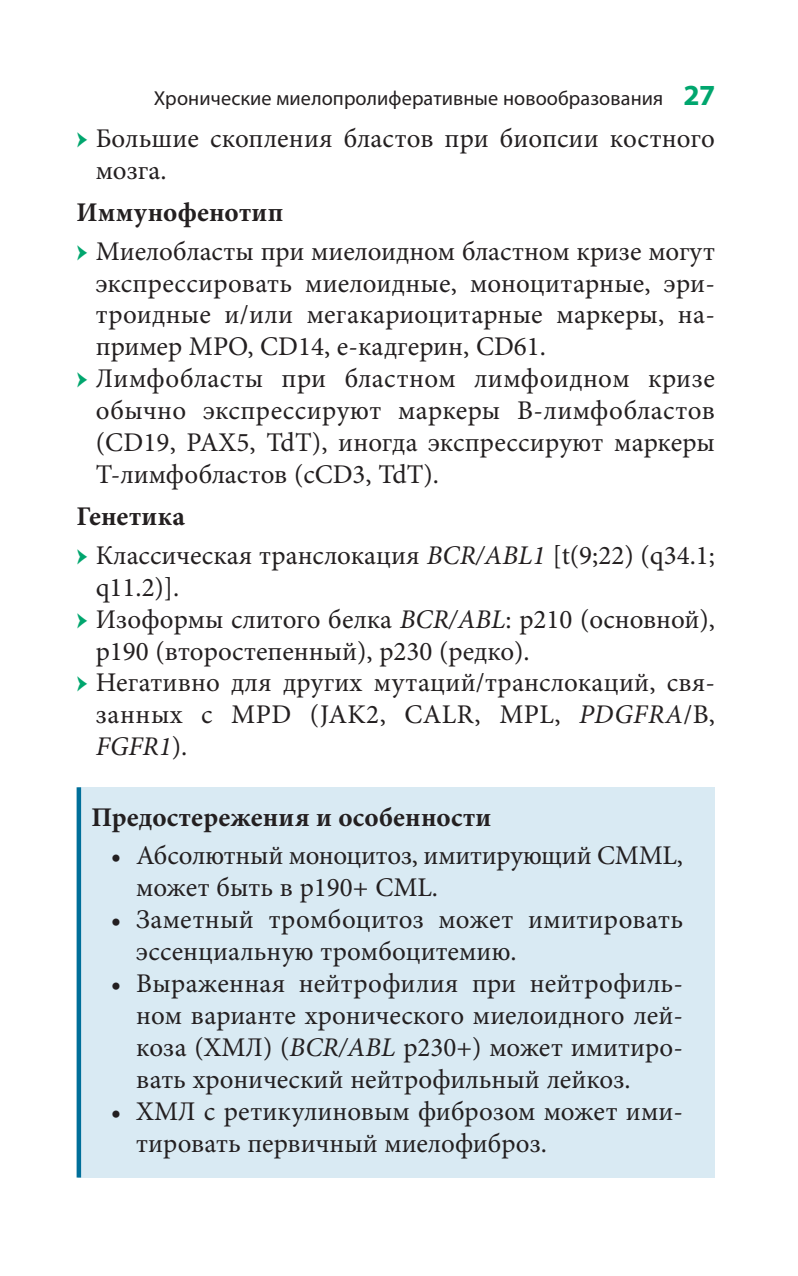
<style>
.page{position:relative;width:798px;height:1276px;background:#fff}
.page>*{position:absolute;margin:0;border:0;box-sizing:border-box;transform-origin:0 0}
.t1{font:27px/31.9px "Minion Pro";color:#231f20}
.t2{font:700 27px "Minion Pro";letter-spacing:.01em;color:#231f20}
.t3{font:20.25px "Myriad Pro";letter-spacing:.005em;color:#231f20}
.s1{font-weight:700;font-size:29.25px;color:#00a66e}
.s2{color:#00a66e}
.s3{font-style:italic}
</style>
<div class="page">
<div style="left:79px;top:787px;width:635px;height:390px;background:#d9eaf3"></div>
<hr style="left:77px;top:787px;width:4px;height:390px;background:#006f9a">
<p class="t3" style="left:154px;top:90px;width:563px">Хронические миелопролиферативные новообразования <span class="s1">27</span></p>
<p class="t1" style="left:96px;top:125px;width:620px;text-indent:-19px"><span class="s2">•</span> Большие скопления бластов при биопсии костного мозга.</p>
<p class="t2" style="left:77px;top:202px;width:208px">Иммунофенотип</p>
<p class="t1" style="left:96px;top:237px;width:620px;text-align:justify;text-indent:-19px"><span class="s2">•</span> Миелобласты при миелоидном бластном кризе могут экспрессировать миелоидные, моноцитарные, эри&shy;троидные и/или мегакариоцитарные маркеры, на&shy;пример MPO, CD14, е-кадгерин, CD61.</p>
<p class="t1" style="left:96px;top:365px;width:620px;text-align:justify;text-indent:-19px"><span class="s2">•</span> Лимфобласты при бластном лимфоидном кризе обычно экспрессируют маркеры B-лимфобластов (CD19, PAX5, TdT), иногда экспрессируют маркеры T-лимфобластов (cCD3, TdT).</p>
<p class="t2" style="left:77px;top:506px;width:110px">Генетика</p>
<p class="t1" style="left:96px;top:541px;width:620px;text-indent:-19px"><span class="s2">•</span> Классическая транслокация <span class="s3">BCR/ABL1</span> [t(9;22) (q34.1; q11.2)].</p>
<p class="t1" style="left:96px;top:605px;width:620px;text-indent:-19px"><span class="s2">•</span> Изоформы слитого белка <span class="s3">BCR/ABL</span>: p210 (основной), p190 (второстепенный), p230 (редко).</p>
<p class="t1" style="left:96px;top:669px;width:620px;text-align:justify;text-indent:-19px"><span class="s2">•</span> Негативно для других мутаций/транслокаций, свя&shy;занных с MPD (JAK2, CALR, MPL, <span class="s3">PDGFRA</span>/B, <span class="s3">FGFR1</span>).</p>
<p class="t2" style="left:92px;top:806px;width:401px">Предостережения и особенности</p>
<p class="t1" style="left:136px;top:842px;width:548px;text-indent:-26px">• Абсолютный моноцитоз, имитирующий CMML, может быть в p190+ CML.</p>
<p class="t1" style="left:136px;top:906px;width:548px;text-indent:-26px">• Заметный тромбоцитоз может имитировать эссенциальную тромбоцитемию.</p>
<p class="t1" style="left:136px;top:969px;width:548px;text-align:justify;text-indent:-26px">• Выраженная нейтрофилия при нейтрофиль&shy;ном варианте хронического миелоидного лей&shy;коза (ХМЛ) (<span class="s3">BCR/ABL</span> p230+) может имитиро&shy;вать хронический нейтрофильный лейкоз.</p>
<p class="t1" style="left:136px;top:1097px;width:548px;text-indent:-26px">• ХМЛ с ретикулиновым фиброзом может ими&shy;тировать первичный миелофиброз.</p>
</div>
